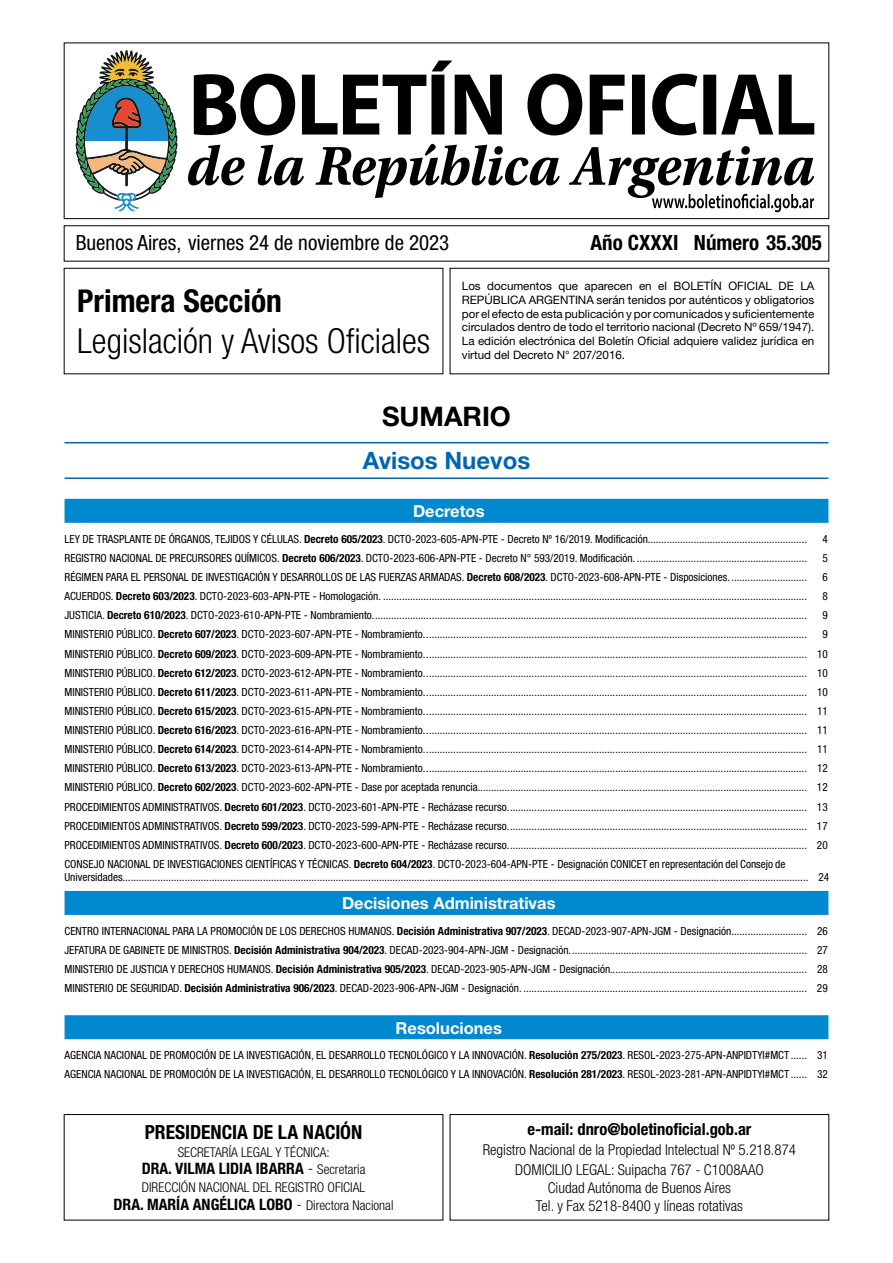
<style>
.page{position:relative;width:893px;height:1263px;background:#fff}
.page>*{position:absolute;margin:0;border:0;box-sizing:border-box;transform-origin:0 0}
.t1{font:300 condensed 34.5px "Helvetica Neue LT Std";color:#000}
.t2{font:700 condensed 31.5px "Helvetica Neue LT Std";color:#000}
.t3{font:700 27px "Helvetica Neue LT Std";color:#000}
.t4{font:700 24px "Helvetica Neue LT Std";color:#0066b3}
.t5{font:condensed 21px "Helvetica Neue LT Std";color:#000}
.t6{font:700 condensed 21px "Helvetica Neue LT Std";color:#000}
.t7{font:700 condensed 19.5px "Helvetica Neue LT Std";color:#000}
.t8{font:700 16.5px "Helvetica Neue LT Std";color:#fff}
.t9{font:700 condensed 16.5px "Helvetica Neue LT Std";color:#000}
.t10{font:700 condensed 15.75px "Helvetica Neue LT Std";color:#000}
.t11{font:300 condensed 15px/20.1px "Helvetica Neue LT Std";color:#000;text-align:center}
.t12{font:300 condensed 13.5px "Helvetica Neue LT Std";color:#000}
.t13{font:11.7px/13.8px "Helvetica Neue LT Std";letter-spacing:-.005em;color:#000;text-align:justify}
.t14{font:condensed 11.25px/19px "Helvetica Neue LT Std";color:#000;text-align:justify}
.s1{font-weight:700}
.s2{font-weight:300;font-size:16.5px}
.s3{font-weight:300;font-size:13.5px}
</style>
<div class="page">
<div style="left:64px;top:268px;width:379px;height:106px;border:1px solid #000"></div>
<div style="left:450px;top:268px;width:379px;height:106px;border:1px solid #000"></div>
<div style="left:64px;top:43px;width:765px;height:176px;border:1px solid #000"></div>
<svg style="left:194px;top:61px;width:620px;height:74px"></svg>
<svg style="left:188px;top:144px;width:626px;height:68px"></svg>
<svg style="left:76px;top:50px;width:101px;height:161px"></svg>
<div style="left:64px;top:1114px;width:379px;height:106px;border:1px solid #000"></div>
<div style="left:450px;top:1114px;width:379px;height:106px;border:1px solid #000"></div>
<hr style="left:65px;top:442px;width:763px;height:1px;background:#0066b3">
<hr style="left:65px;top:477px;width:763px;height:2px;background:#0066b3">
<div style="left:65px;top:499px;width:763px;height:24px;background:#0089cf"></div>
<div style="left:65px;top:891px;width:763px;height:24px;background:#0089cf"></div>
<div style="left:65px;top:1015px;width:763px;height:24px;background:#0089cf"></div>
<h3 class="t5" style="left:76px;top:230px;width:375px">Buenos Aires, viernes 24 de noviembre de 2023</h3>
<h3 class="t6" style="left:591px;top:230px;width:233px">Año CXXXI Número 35.305</h3>
<h2 class="t2" style="left:77px;top:282px;width:206px">Primera Sección</h2>
<h1 class="t1" style="left:77px;top:321px;width:354px">Legislación y Avisos Oficiales</h1>
<p class="t13" style="left:462px;top:279px;width:354px">Los documentos que aparecen en el BOLETÍN OFICIAL DE LA REPÚBLICA ARGENTINA serán tenidos por auténticos y obligatorios por el efecto de esta publicación y por comunicados y suficientemente circulados dentro de todo el territorio nacional (Decreto Nº 659/1947).<br>La edición electrónica del Boletín Oficial adquiere validez jurídica en virtud del Decreto N° 207/2016.</p>
<h3 class="t3" style="left:382px;top:400px;width:130px">SUMARIO</h3>
<h3 class="t4" style="left:363px;top:446px;width:169px">Avisos Nuevos</h3>
<h3 class="t8" style="left:413px;top:501px;width:73px">Decretos</h3>
<p class="t14" style="left:65px;top:529px;width:744px">LEY DE TRASPLANTE DE ÓRGANOS, TEJIDOS Y CÉLULAS. <span class="s1">Decreto 605/2023</span>. DCTO-2023-605-APN-PTE - Decreto Nº 16/2019. Modificación...........................................................</p>
<p class="t14" style="left:822px;top:529px;width:7px">4</p>
<p class="t14" style="left:65px;top:548px;width:744px">REGISTRO NACIONAL DE PRECURSORES QUÍMICOS. <span class="s1">Decreto 606/2023</span>. DCTO-2023-606-APN-PTE - Decreto N° 593/2019. Modificación. ...............................................................</p>
<p class="t14" style="left:822px;top:548px;width:7px">5</p>
<p class="t14" style="left:65px;top:567px;width:744px">RÉGIMEN PARA EL PERSONAL DE INVESTIGACIÓN Y DESARROLLOS DE LAS FUERZAS ARMADAS. <span class="s1">Decreto 608/2023</span>. DCTO-2023-608-APN-PTE - Disposiciones. ............................</p>
<p class="t14" style="left:822px;top:567px;width:7px">6</p>
<p class="t14" style="left:64px;top:587px;width:744px">ACUERDOS. <span class="s1">Decreto 603/2023</span>. DCTO-2023-603-APN-PTE - Homologación. .............................................................................................................................................................</p>
<p class="t14" style="left:822px;top:587px;width:7px">8</p>
<p class="t14" style="left:64px;top:606px;width:744px">JUSTICIA. <span class="s1">Decreto 610/2023</span>. DCTO-2023-610-APN-PTE - Nombramiento.................................................................................................................................................................</p>
<p class="t14" style="left:822px;top:606px;width:7px">9</p>
<p class="t14" style="left:64px;top:625px;width:744px">MINISTERIO PÚBLICO. <span class="s1">Decreto 607/2023</span>. DCTO-2023-607-APN-PTE - Nombramiento..............................................................................................................................................</p>
<p class="t14" style="left:64px;top:625px;width:765px;text-indent:758px">9<br>MINISTERIO PÚBLICO. <span class="s1">Decreto 609/2023</span>. DCTO-2023-609-APN-PTE - Nombramiento.............................................................................................................................................. 10<br>MINISTERIO PÚBLICO. <span class="s1">Decreto 612/2023</span>. DCTO-2023-612-APN-PTE - Nombramiento.............................................................................................................................................. 10<br>MINISTERIO PÚBLICO. <span class="s1">Decreto 611/2023</span>. DCTO-2023-611-APN-PTE - Nombramiento.............................................................................................................................................. 10<br>MINISTERIO PÚBLICO. <span class="s1">Decreto 615/2023</span>. DCTO-2023-615-APN-PTE - Nombramiento.............................................................................................................................................. 11<br>MINISTERIO PÚBLICO. <span class="s1">Decreto 616/2023</span>. DCTO-2023-616-APN-PTE - Nombramiento.............................................................................................................................................. 11<br>MINISTERIO PÚBLICO. <span class="s1">Decreto 614/2023</span>. DCTO-2023-614-APN-PTE - Nombramiento.............................................................................................................................................. 11<br>MINISTERIO PÚBLICO. <span class="s1">Decreto 613/2023</span>. DCTO-2023-613-APN-PTE - Nombramiento.............................................................................................................................................. 12<br>MINISTERIO PÚBLICO. <span class="s1">Decreto 602/2023</span>. DCTO-2023-602-APN-PTE - Dase por aceptada renuncia.......................................................................................................................... 12<br>PROCEDIMIENTOS ADMINISTRATIVOS. <span class="s1">Decreto 601/2023</span>. DCTO-2023-601-APN-PTE - Recházase recurso............................................................................................................... 13<br>PROCEDIMIENTOS ADMINISTRATIVOS. <span class="s1">Decreto 599/2023</span>. DCTO-2023-599-APN-PTE - Recházase recurso............................................................................................................... 17<br>PROCEDIMIENTOS ADMINISTRATIVOS. <span class="s1">Decreto 600/2023</span>. DCTO-2023-600-APN-PTE - Recházase recurso............................................................................................................... 20<br>CONSEJO NACIONAL DE INVESTIGACIONES CIENTÍFICAS Y TÉCNICAS. <span class="s1">Decreto 604/2023</span>. DCTO-2023-604-APN-PTE - Designación CONICET en representación del Consejo de</p>
<p class="t14" style="left:64px;top:868px;width:766px">Universidades.............................................................................................................................................................................................................................................................. 24</p>
<h3 class="t8" style="left:342px;top:893px;width:215px">Decisiones Administrativas</h3>
<p class="t14" style="left:64px;top:921px;width:765px">CENTRO INTERNACIONAL PARA LA PROMOCIÓN DE LOS DERECHOS HUMANOS. <span class="s1">Decisión Administrativa 907/2023</span>. DECAD-2023-907-APN-JGM - Designación............................ 26<br>JEFATURA DE GABINETE DE MINISTROS. <span class="s1">Decisión Administrativa 904/2023</span>. DECAD-2023-904-APN-JGM - Designación........................................................................................ 27<br>MINISTERIO DE JUSTICIA Y DERECHOS HUMANOS. <span class="s1">Decisión Administrativa 905/2023</span>. DECAD-2023-905-APN-JGM - Designación......................................................................... 28<br>MINISTERIO DE SEGURIDAD. <span class="s1">Decisión Administrativa 906/2023</span>. DECAD-2023-906-APN-JGM - Designación. ......................................................................................................... 29</p>
<h3 class="t8" style="left:396px;top:1017px;width:108px">Resoluciones</h3>
<p class="t14" style="left:65px;top:1045px;width:765px">AGENCIA NACIONAL DE PROMOCIÓN DE LA INVESTIGACIÓN, EL DESARROLLO TECNOLÓGICO Y LA INNOVACIÓN. <span class="s1">Resolución 275/2023</span>. RESOL-2023-275-APN-ANPIDTYI#MCT ...... 31<br>AGENCIA NACIONAL DE PROMOCIÓN DE LA INVESTIGACIÓN, EL DESARROLLO TECNOLÓGICO Y LA INNOVACIÓN. <span class="s1">Resolución 281/2023</span>. RESOL-2023-281-APN-ANPIDTYI#MCT ...... 32</p>
<h3 class="t7" style="left:145px;top:1120px;width:219px">PRESIDENCIA DE LA NACIÓN</h3>
<p class="t12" style="left:178px;top:1144px;width:154px">SECRETARÍA LEGAL Y TÉCNICA:</p>
<h3 class="t10" style="left:142px;top:1159px;width:225px">DRA. VILMA LIDIA IBARRA <span class="s2">-</span> <span class="s3">Secretaria</span></h3>
<p class="t12" style="left:142px;top:1180px;width:225px">DIRECCIÓN NACIONAL DEL REGISTRO OFICIAL</p>
<h3 class="t10" style="left:114px;top:1194px;width:281px">DRA. MARÍA ANGÉLICA LOBO <span class="s2">-</span> <span class="s3">Directora Nacional</span></h3>
<h3 class="t9" style="left:527px;top:1119px;width:226px">e-mail: dnro@boletinoficial.gob.ar</h3>
<h3 class="t11" style="left:483px;top:1140px;width:315px">Registro Nacional de la Propiedad Intelectual Nº 5.218.874<br>DOMICILIO LEGAL: Suipacha 767 - C1008AAO</h3>
<h3 class="t11" style="left:536px;top:1179px;width:208px;line-height:18px">Ciudad Autónoma de Buenos Aires<br>Tel. y Fax 5218-8400 y líneas rotativas</h3>
</div>
